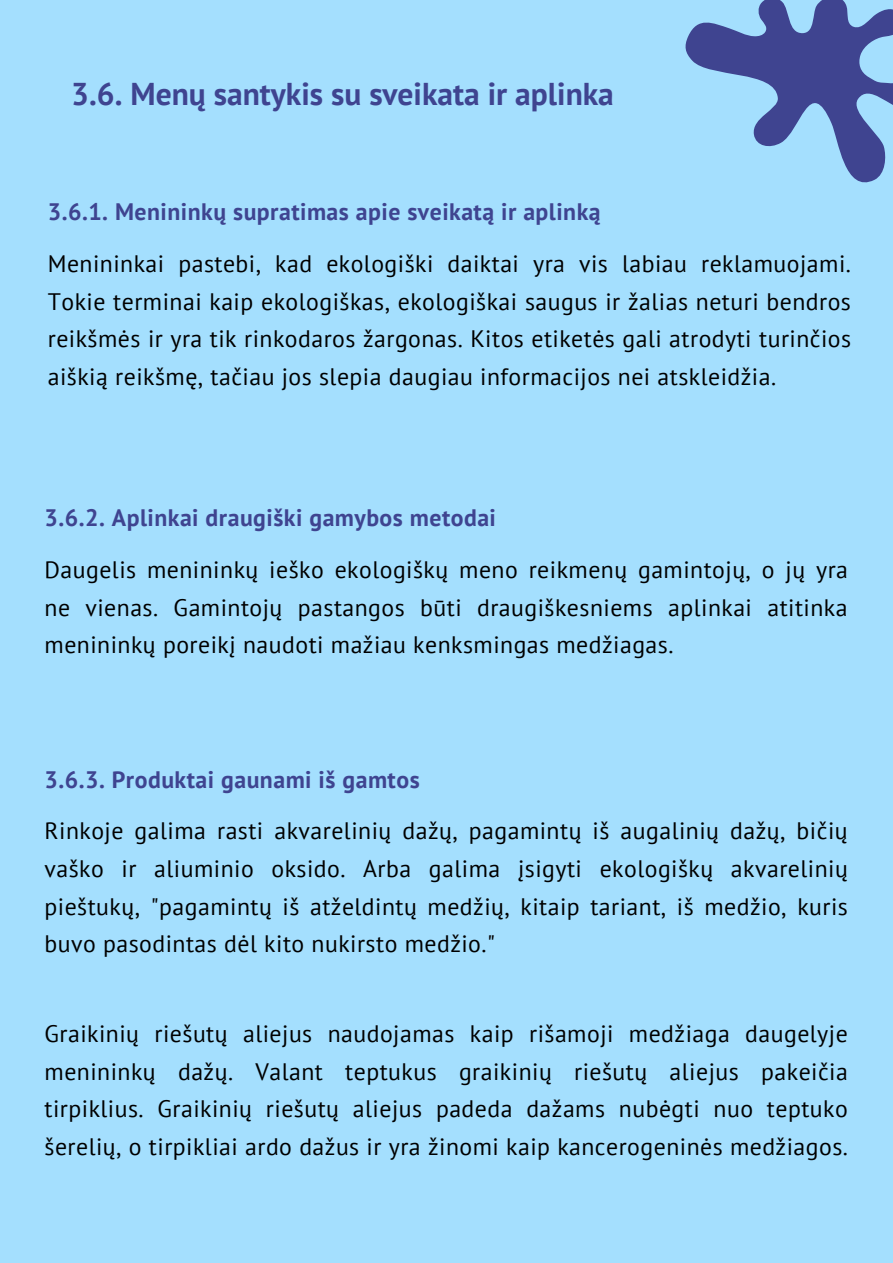
<style>
.page{position:relative;width:893px;height:1263px;background:#a4dffe}
.page>*{position:absolute;margin:0;border:0;box-sizing:border-box;transform-origin:0 0}
.t1{font:700 31.5px "PT Sans";color:#3f4490}
.t2{font:23.77px/37.7px "PT Sans";letter-spacing:.02em;color:#000;text-align:justify}
.t3{font:700 23.77px "PT Sans";letter-spacing:.02em;color:#3f4490}
</style>
<div class="page">
<svg style="left:685px;top:0;width:208px;height:183px"></svg>
<h1 class="t1" style="left:71px;top:73px;width:544px">3.6. Menų santykis su sveikata ir aplinka</h1>
<p class="t3" style="left:48px;top:196px;width:554px">3.6.1. Menininkų supratimas apie sveikatą ir aplinką</p>
<p class="t2" style="left:48px;top:244px;width:805px">Menininkai pastebi, kad ekologiški daiktai yra vis labiau reklamuojami.<br>Tokie terminai kaip ekologiškas, ekologiškai saugus ir žalias neturi bendros reikšmės ir yra tik rinkodaros žargonas. Kitos etiketės gali atrodyti turinčios aiškią reikšmę, tačiau jos slepia daugiau informacijos nei atskleidžia.</p>
<p class="t3" style="left:45px;top:502px;width:453px">3.6.2. Aplinkai draugiški gamybos metodai</p>
<p class="t2" style="left:45px;top:550px;width:805px">Daugelis menininkų ieško ekologiškų meno reikmenų gamintojų, o jų yra ne vienas. Gamintojų pastangos būti draugiškesniems aplinkai atitinka menininkų poreikį naudoti mažiau kenksmingas medžiagas.</p>
<p class="t3" style="left:45px;top:763px;width:377px">3.6.3. Produktai gaunami iš gamtos</p>
<p class="t2" style="left:45px;top:812px;width:805px">Rinkoje galima rasti akvarelinių dažų, pagamintų iš augalinių dažų, bičių vaško ir aliuminio oksido. Arba galima įsigyti ekologiškų akvarelinių pieštukų, "pagamintų iš atželdintų medžių, kitaip tariant, iš medžio, kuris buvo pasodintas dėl kito nukirsto medžio."</p>
<p class="t2" style="left:45px;top:1014px;width:805px">Graikinių riešutų aliejus naudojamas kaip rišamoji medžiaga daugelyje menininkų dažų. Valant teptukus graikinių riešutų aliejus pakeičia tirpiklius. Graikinių riešutų aliejus padeda dažams nubėgti nuo teptuko šerelių, o tirpikliai ardo dažus ir yra žinomi kaip kancerogeninės medžiagos.</p>
</div>
